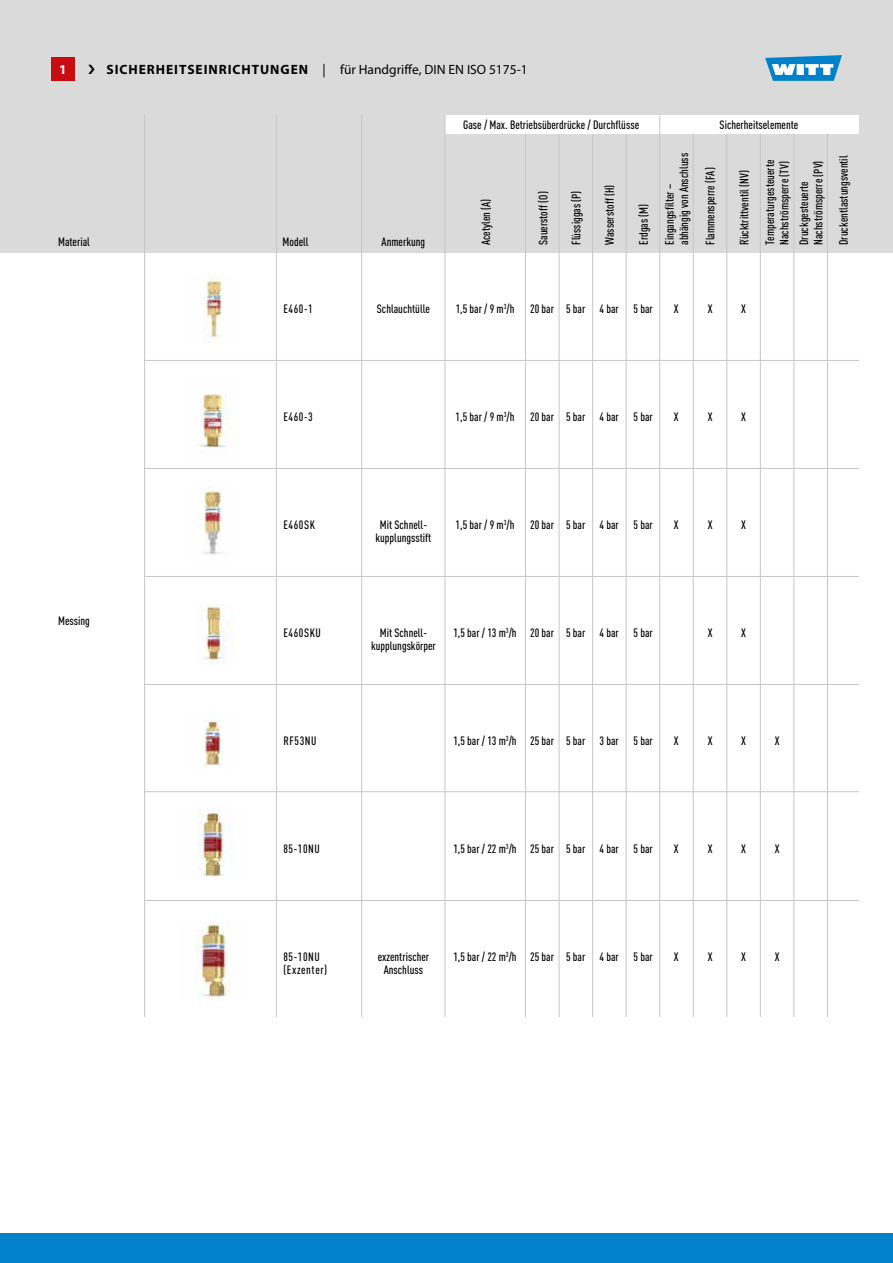
<style>
.page{position:relative;width:893px;height:1263px;background:#fff}
.page>*{position:absolute;margin:0;border:0;box-sizing:border-box;transform-origin:0 0}
.t1{font:13.5px "Myriad Pro";color:#000}
.t2{font:700 13.5px "Myriad Pro";color:#fff}
.t3{font:500 12px/13.5px "DIN Cond";color:#000}
.t4{font:500 12px/13.5px "DIN Cond";letter-spacing:.05em;color:#000}
.s1{font-weight:700}
.s2{font-family:"Lucida Grande";font-weight:400}
</style>
<div class="page">
<div style="left:0;top:0;width:893px;height:252px;background:#dadada"></div>
<div style="left:445px;top:115px;width:414px;height:18px;background:#fff"></div>
<hr style="left:144px;top:115px;width:1px;height:1110px;background:#c6c6c6">
<hr style="left:276px;top:115px;width:1px;height:1110px;background:#c6c6c6">
<hr style="left:361px;top:115px;width:1px;height:1110px;background:#c6c6c6">
<hr style="left:445px;top:115px;width:1px;height:1110px;background:#c6c6c6">
<hr style="left:525px;top:134px;width:1px;height:1091px;background:#c6c6c6">
<hr style="left:559px;top:134px;width:1px;height:1091px;background:#c6c6c6">
<hr style="left:592px;top:134px;width:1px;height:1091px;background:#c6c6c6">
<hr style="left:626px;top:134px;width:1px;height:1091px;background:#c6c6c6">
<hr style="left:659px;top:115px;width:1px;height:1110px;background:#c6c6c6">
<hr style="left:693px;top:134px;width:1px;height:1091px;background:#c6c6c6">
<hr style="left:726px;top:134px;width:1px;height:1091px;background:#c6c6c6">
<hr style="left:760px;top:134px;width:1px;height:1091px;background:#c6c6c6">
<hr style="left:793px;top:134px;width:1px;height:1091px;background:#c6c6c6">
<hr style="left:827px;top:134px;width:1px;height:1091px;background:#c6c6c6">
<hr style="left:145px;top:360px;width:714px;height:1px;background:#c6c6c6">
<hr style="left:145px;top:468px;width:714px;height:1px;background:#c6c6c6">
<hr style="left:145px;top:576px;width:714px;height:1px;background:#c6c6c6">
<hr style="left:145px;top:684px;width:714px;height:1px;background:#c6c6c6">
<hr style="left:145px;top:791px;width:714px;height:1px;background:#c6c6c6">
<hr style="left:145px;top:900px;width:714px;height:1px;background:#c6c6c6">
<div style="left:17px;top:1220px;width:876px;height:6px;background:#fff"></div>
<div style="left:0;top:1234px;width:893px;height:29px;background:#0081c9"></div>
<img style="left:204px;top:274px;width:18px;height:69px">
<img style="left:198px;top:393px;width:38px;height:55px">
<img style="left:204px;top:486px;width:18px;height:69px">
<img style="left:202px;top:605px;width:32px;height:56px">
<img style="left:204px;top:720px;width:18px;height:47px">
<img style="left:198px;top:808px;width:35px;height:69px">
<img style="left:195px;top:921px;width:36px;height:77px">
<div style="left:51px;top:58px;width:24px;height:23px;background:#c90c0f"></div>
<div style="left:115px;top:1017px;width:743px;height:206px;background:#fff"></div>
<svg style="left:765px;top:55px;width:77px;height:26px;background:#60add8"></svg>
<p class="t2" style="left:59px;top:60px;width:9px">1</p>
<p class="t1" style="left:106px;top:61px;width:423px"><span class="s1">SICHERHEITSEINRICHTUNGEN</span> | für Handgriffe, DIN EN ISO 5175-1</p>
<p class="t3" style="left:58px;top:234px;width:33px">Material</p>
<p class="t3" style="left:283px;top:234px;width:28px">Modell</p>
<p class="t3" style="left:382px;top:234px;width:45px">Anmerkung</p>
<p class="t3" style="left:463px;top:118px;width:177px">Gase / Max. Betriebsüberdrücke / Durchflüsse</p>
<p class="t3" style="left:720px;top:118px;width:80px">Sicherheitselemente</p>
<p class="t3" style="left:479px;top:245px;width:48px;rotate:-90deg">Acetylen (A)</p>
<p class="t3" style="left:536px;top:245px;width:55px;rotate:-90deg">Sauerstoff (O)</p>
<p class="t3" style="left:670px;top:245px;width:93px;line-height:26.2px;rotate:-90deg">abhängig von Anschluss<br>Flammensperre (FA)</p>
<p class="t3" style="left:569px;top:245px;width:56px;rotate:-90deg">Flu<span class="s2">̈</span>ssiggas (P)</p>
<p class="t3" style="left:603px;top:245px;width:62px;rotate:-90deg">Wasserstoff (H)</p>
<p class="t3" style="left:631px;top:245px;width:63px;line-height:25.8px;rotate:-90deg">Erdgas (M)<br>Eingangsfilter –</p>
<p class="t3" style="left:731px;top:245px;width:87px;line-height:25.8px;rotate:-90deg">Ru<span class="s2">̈</span>cktrittventil (NV)<br>Temperaturgesteuerte</p>
<p class="t3" style="left:774px;top:245px;width:85px;line-height:19.6px;rotate:-90deg">Nachströmsperre (TV)<br>Druckgesteuerte</p>
<p class="t3" style="left:811px;top:245px;width:86px;rotate:-90deg">Nachströmsperre (PV)</p>
<p class="t3" style="left:837px;top:245px;width:91px;rotate:-90deg">Druckentlastungsventil</p>
<p class="t3" style="left:283px;top:301px;width:31px">E460-1</p>
<p class="t3" style="left:377px;top:301px;width:54px">Schlauchtülle</p>
<p class="t3" style="left:456px;top:301px;width:60px">1,5 bar / 9 m<sup>3</sup>/h</p>
<p class="t3" style="left:530px;top:301px;width:25px">20 bar</p>
<p class="t3" style="left:566px;top:301px;width:21px">5 bar</p>
<p class="t3" style="left:600px;top:301px;width:21px">4 bar</p>
<p class="t3" style="left:633px;top:301px;width:21px">5 bar</p>
<p class="t3" style="left:674px;top:301px;width:6px">X</p>
<p class="t3" style="left:708px;top:301px;width:6px">X</p>
<p class="t3" style="left:741px;top:301px;width:6px">X</p>
<p class="t3" style="left:283px;top:409px;width:31px">E460-3</p>
<p class="t3" style="left:456px;top:409px;width:60px">1,5 bar / 9 m<sup>3</sup>/h</p>
<p class="t3" style="left:530px;top:409px;width:25px">20 bar</p>
<p class="t3" style="left:566px;top:409px;width:21px">5 bar</p>
<p class="t3" style="left:600px;top:409px;width:21px">4 bar</p>
<p class="t3" style="left:633px;top:409px;width:21px">5 bar</p>
<p class="t3" style="left:674px;top:409px;width:6px">X</p>
<p class="t3" style="left:708px;top:409px;width:6px">X</p>
<p class="t3" style="left:741px;top:409px;width:6px">X</p>
<p class="t3" style="left:58px;top:614px;width:33px">Messing</p>
<p class="t3" style="left:283px;top:517px;width:33px">E460SK</p>
<p class="t3" style="left:375px;top:517px;width:57px;text-align:center">Mit Schnell&shy;kupplungsstift</p>
<p class="t3" style="left:456px;top:517px;width:60px">1,5 bar / 9 m<sup>3</sup>/h</p>
<p class="t3" style="left:530px;top:517px;width:25px">20 bar</p>
<p class="t3" style="left:566px;top:517px;width:21px">5 bar</p>
<p class="t3" style="left:600px;top:517px;width:21px">4 bar</p>
<p class="t3" style="left:633px;top:517px;width:21px">5 bar</p>
<p class="t3" style="left:674px;top:517px;width:6px">X</p>
<p class="t3" style="left:708px;top:517px;width:6px">X</p>
<p class="t3" style="left:741px;top:517px;width:6px">X</p>
<p class="t4" style="left:283px;top:625px;width:39px">E460SKU</p>
<p class="t3" style="left:371px;top:625px;width:66px;text-align:center">Mit Schnell&shy;kupplungskörper</p>
<p class="t3" style="left:453px;top:625px;width:65px">1,5 bar / 13 m<sup>3</sup>/h</p>
<p class="t3" style="left:530px;top:625px;width:25px">20 bar</p>
<p class="t3" style="left:566px;top:625px;width:21px">5 bar</p>
<p class="t3" style="left:600px;top:625px;width:21px">4 bar</p>
<p class="t3" style="left:633px;top:625px;width:21px">5 bar</p>
<p class="t3" style="left:708px;top:625px;width:6px">X</p>
<p class="t3" style="left:741px;top:625px;width:6px">X</p>
<p class="t3" style="left:283px;top:733px;width:35px">RF53NU</p>
<p class="t3" style="left:453px;top:733px;width:65px">1,5 bar / 13 m<sup>3</sup>/h</p>
<p class="t3" style="left:530px;top:733px;width:25px">25 bar</p>
<p class="t3" style="left:566px;top:733px;width:21px">5 bar</p>
<p class="t3" style="left:600px;top:733px;width:21px">3 bar</p>
<p class="t3" style="left:633px;top:733px;width:21px">5 bar</p>
<p class="t3" style="left:674px;top:733px;width:6px">X</p>
<p class="t3" style="left:708px;top:733px;width:6px">X</p>
<p class="t3" style="left:741px;top:733px;width:6px">X</p>
<p class="t3" style="left:775px;top:733px;width:6px">X</p>
<p class="t3" style="left:283px;top:841px;width:38px">85-10NU</p>
<p class="t4" style="left:283px;top:949px;width:45px">85-10NU (Exzenter)</p>
<p class="t3" style="left:453px;top:841px;width:65px">1,5 bar / 22 m<sup>3</sup>/h</p>
<p class="t3" style="left:530px;top:841px;width:25px">25 bar</p>
<p class="t3" style="left:566px;top:841px;width:21px">5 bar</p>
<p class="t3" style="left:600px;top:841px;width:21px">4 bar</p>
<p class="t3" style="left:633px;top:841px;width:21px">5 bar</p>
<p class="t3" style="left:674px;top:841px;width:6px">X</p>
<p class="t3" style="left:708px;top:841px;width:6px">X</p>
<p class="t3" style="left:741px;top:841px;width:6px">X</p>
<p class="t3" style="left:775px;top:841px;width:6px">X</p>
<p class="t3" style="left:378px;top:949px;width:53px;text-align:center">exzentrischer<br>Anschluss</p>
<p class="t3" style="left:453px;top:949px;width:65px">1,5 bar / 22 m<sup>3</sup>/h</p>
<p class="t3" style="left:530px;top:949px;width:25px">25 bar</p>
<p class="t3" style="left:566px;top:949px;width:21px">5 bar</p>
<p class="t3" style="left:600px;top:949px;width:21px">4 bar</p>
<p class="t3" style="left:633px;top:949px;width:21px">5 bar</p>
<p class="t3" style="left:674px;top:949px;width:6px">X</p>
<p class="t3" style="left:708px;top:949px;width:6px">X</p>
<p class="t3" style="left:741px;top:949px;width:6px">X</p>
<p class="t3" style="left:775px;top:949px;width:6px">X</p>
</div>
